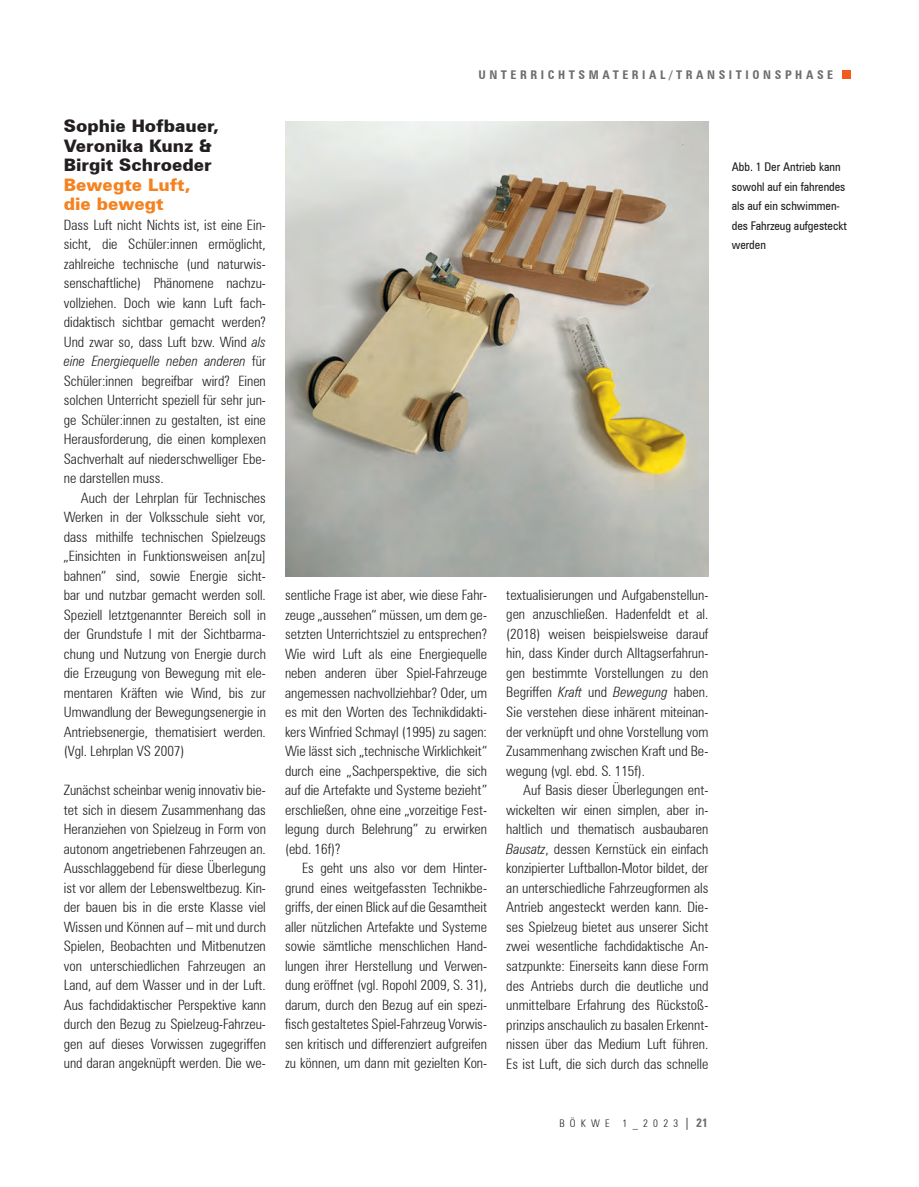
<style>
.page{position:relative;width:919px;height:1187px;background:#fff}
.page>*{position:absolute;margin:0;border:0;box-sizing:border-box;transform-origin:0 0}
.Zwi-Ü{font:900 17.25px "Zurich BT";color:#231f20}
.Zwi-Ü_orange{font:900 17.25px "Zurich BT";color:#f58220}
.t1{font:300 condensed 14.25px/19.5px "Zurich BT";color:#231f20;text-align:justify}
.Bildtext{font:condensed 12px/19.5px "Zurich BT";color:#231f20}
.Autor{font:700 condensed 12px "Zurich BT";letter-spacing:.3em;color:#6c6d70}
.t2{font:300 condensed 10.5px "Zurich BT";letter-spacing:.5em;color:#231f20}
.s1{font-style:italic}
.s2{font-weight:700;font-size:12px;color:#6c6d70}
</style>
<div class="page">
<div style="left:842px;top:70px;width:8px;height:9px;background:#f15921"></div>
<img style="left:285px;top:122px;width:423px;height:454px">
<p class="Zwi-Ü" style="left:64px;top:115px;width:156px">Sophie Hofbauer,</p>
<p class="Zwi-Ü" style="left:64px;top:135px;width:149px">Veronika Kunz &amp;</p>
<p class="Zwi-Ü" style="left:64px;top:154px;width:149px">Birgit Schroeder</p>
<p class="Zwi-Ü_orange" style="left:64px;top:174px;width:128px">Bewegte Luft,</p>
<p class="Zwi-Ü_orange" style="left:64px;top:193px;width:101px">die bewegt</p>
<p class="t1" style="left:64px;top:215px;width:203px">Dass Luft nicht Nichts ist, ist eine Ein&shy;sicht, die Schüler:innen ermöglicht, zahlreiche technische (und naturwis&shy;senschaftliche) Phänomene nachzu&shy;vollziehen. Doch wie kann Luft fach&shy;didaktisch sichtbar gemacht werden?<br>Und zwar so, dass Luft bzw. Wind <span class="s1">als eine Energiequelle neben anderen</span> für Schüler:innen begreifbar wird? Einen solchen Unterricht speziell für sehr jun&shy;ge Schüler:innen zu gestalten, ist eine Herausforderung, die einen komplexen Sachverhalt auf niederschwelliger Ebe&shy;ne darstellen muss.</p>
<p class="t1" style="left:64px;top:487px;width:203px;text-indent:17px">Auch der Lehrplan für Technisches Werken in der Volksschule sieht vor, dass mithilfe technischen Spielzeugs „Einsichten in Funktionsweisen an[zu] bahnen“ sind, sowie Energie sicht&shy;bar und nutzbar gemacht werden soll.<br>Speziell letztgenannter Bereich soll in der Grundstufe I mit der Sichtbarma&shy;chung und Nutzung von Energie durch die Erzeugung von Bewegung mit ele&shy;mentaren Kräften wie Wind, bis zur Umwandlung der Bewegungsenergie in Antriebsenergie, thematisiert werden. (Vgl. Lehrplan VS 2007)</p>
<p class="t1" style="left:64px;top:780px;width:203px">Zunächst scheinbar wenig innovativ bie&shy;tet sich in diesem Zusammenhang das Heranziehen von Spielzeug in Form von autonom angetriebenen Fahrzeugen an.<br>Ausschlaggebend für diese Überlegung ist vor allem der Lebensweltbezug. Kin&shy;der bauen bis in die erste Klasse viel Wissen und Können auf – mit und durch Spielen, Beobachten und Mitbenutzen von unterschiedlichen Fahrzeugen an Land, auf dem Wasser und in der Luft.<br>Aus fachdidaktischer Perspektive kann durch den Bezug zu Spielzeug-Fahrzeu&shy;gen auf dieses Vorwissen zugegriffen und daran angeknüpft werden. Die we-</p>
<p class="Autor" style="left:478px;top:68px;width:356px">UNTERRICHTSMATERIAL/TRANSITIONSPHASE</p>
<p class="Bildtext" style="left:731px;top:157px;width:117px">Abb. 1 Der Antrieb kann sowohl auf ein fahrendes als auf ein schwimmen&shy;des Fahrzeug aufgesteckt werden</p>
<p class="t1" style="left:285px;top:585px;width:203px">sentliche Frage ist aber, wie diese Fahr&shy;zeuge „aussehen“ müssen, um dem ge&shy;setzten Unterrichtsziel zu entsprechen?<br>Wie wird Luft als eine Energiequelle neben anderen über Spiel-Fahrzeuge angemessen nachvollziehbar? Oder, um es mit den Worten des Technikdidakti&shy;kers Winfried Schmayl (1995) zu sagen:<br>Wie lässt sich „technische Wirklichkeit“ durch eine „Sachperspektive, die sich auf die Artefakte und Systeme bezieht” erschließen, ohne eine „vorzeitige Fest&shy;legung durch Belehrung” zu erwirken (ebd. 16f)?</p>
<p class="t1" style="left:285px;top:858px;width:203px;text-indent:17px">Es geht uns also vor dem Hinter&shy;grund eines weitgefassten Technikbe&shy;griffs, der einen Blick auf die Gesamtheit aller nützlichen Artefakte und Systeme sowie sämtliche menschlichen Hand&shy;lungen ihrer Herstellung und Verwen&shy;dung eröffnet (vgl. Ropohl 2009, S. 31), darum, durch den Bezug auf ein spezi&shy;fisch gestaltetes Spiel-Fahrzeug Vorwis&shy;sen kritisch und differenziert aufgreifen zu können, um dann mit gezielten Kon-</p>
<p class="t1" style="left:506px;top:585px;width:203px">textualisierungen und Aufgabenstellun&shy;gen anzuschließen. Hadenfeldt et al. (2018) weisen beispielsweise darauf hin, dass Kinder durch Alltagserfahrun&shy;gen bestimmte Vorstellungen zu den Begriffen <span class="s1">Kraft</span> und <span class="s1">Bewegung</span> haben.<br>Sie verstehen diese inhärent miteinan&shy;der verknüpft und ohne Vorstellung vom Zusammenhang zwischen Kraft und Be&shy;wegung (vgl. ebd. S. 115f).</p>
<p class="t1" style="left:506px;top:780px;width:203px;text-indent:17px">Auf Basis dieser Überlegungen ent&shy;wickelten wir einen simplen, aber in&shy;haltlich und thematisch ausbaubaren <span class="s1">Bausatz</span>, dessen Kernstück ein einfach konzipierter Luftballon-Motor bildet, der an unterschiedliche Fahrzeugformen als Antrieb angesteckt werden kann. Die&shy;ses Spielzeug bietet aus unserer Sicht zwei wesentliche fachdidaktische An&shy;satzpunkte: Einerseits kann diese Form des Antriebs durch die deutliche und unmittelbare Erfahrung des Rückstoß&shy;prinzips anschaulich zu basalen Erkennt&shy;nissen über das Medium Luft führen.<br>Es ist Luft, die sich durch das schnelle</p>
<p class="t2" style="left:559px;top:1116px;width:150px">BÖKWE 1_2023 <span class="s2">| 21</span></p>
</div>
